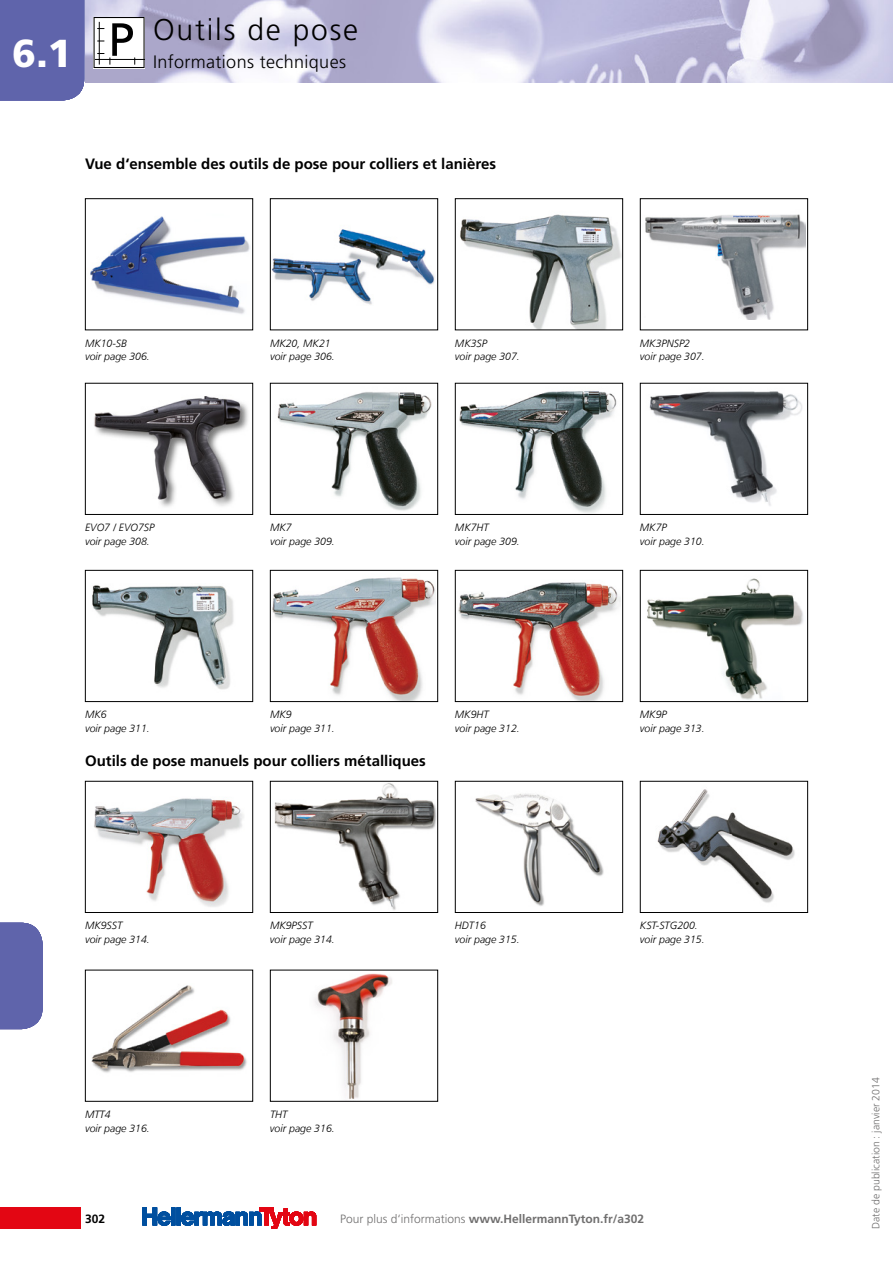
<style>
.page{position:relative;width:893px;height:1263px;background:#fff}
.page>*{position:absolute;margin:0;border:0;box-sizing:border-box;transform-origin:0 0}
.t1{font:900 39px "Frutiger LT";color:#fff}
.t2{font:300 30px "Frutiger LT";letter-spacing:.06em;color:#000}
.t3{font:300 18px "Frutiger LT";letter-spacing:.02em;color:#000}
.t4{font:700 15px "Frutiger LT";color:#000}
.t5{font:700 12px "Frutiger LT";color:#706f6f}
.t6{font:700 12px "Frutiger LT";color:#000}
.t7{font:italic 300 10.5px "Frutiger LT";color:#000}
.t8{font:300 10.5px "Frutiger LT";color:#706f6f}
.s1{font-weight:300}
</style>
<div class="page">
<img style="left:85px;top:0;width:808px;height:82px">
<svg style="left:94px;top:17px;width:51px;height:51px"></svg>
<div style="left:0;top:1208px;width:81px;height:21px;background:#e30613"></div>
<div style="left:171px;top:1208px;width:4px;height:17px;border:1px solid #004f9f"></div>
<div style="left:177px;top:1208px;width:4px;height:17px;border:1px solid #004f9f"></div>
<svg style="left:142px;top:1208px;width:28px;height:18px"></svg>
<svg style="left:181px;top:1208px;width:135px;height:21px"></svg>
<div style="left:0;top:0;width:84px;height:100px;background:#5f64ab"></div>
<div style="left:0;top:923px;width:43px;height:106px;background:#5f64ab"></div>
<img style="left:90px;top:216px;width:160px;height:98px">
<div style="left:85px;top:198px;width:168px;height:132px;border:1px solid #000"></div>
<img style="left:272px;top:229px;width:163px;height:76px">
<div style="left:270px;top:198px;width:168px;height:132px;border:1px solid #000"></div>
<img style="left:460px;top:214px;width:161px;height:114px">
<div style="left:455px;top:198px;width:168px;height:132px;border:1px solid #000"></div>
<img style="left:645px;top:214px;width:161px;height:105px">
<div style="left:640px;top:198px;width:168px;height:132px;border:1px solid #000"></div>
<img style="left:277px;top:392px;width:155px;height:119px">
<div style="left:270px;top:383px;width:168px;height:132px;border:1px solid #000"></div>
<img style="left:459px;top:391px;width:158px;height:122px">
<div style="left:455px;top:383px;width:168px;height:132px;border:1px solid #000"></div>
<img style="left:94px;top:396px;width:154px;height:111px">
<div style="left:85px;top:383px;width:168px;height:132px;border:1px solid #000"></div>
<img style="left:649px;top:391px;width:153px;height:115px">
<div style="left:640px;top:383px;width:168px;height:132px;border:1px solid #000"></div>
<img style="left:92px;top:585px;width:142px;height:105px">
<div style="left:85px;top:570px;width:168px;height:132px;border:1px solid #000"></div>
<img style="left:272px;top:577px;width:164px;height:123px">
<div style="left:270px;top:570px;width:168px;height:132px;border:1px solid #000"></div>
<img style="left:458px;top:582px;width:163px;height:118px">
<div style="left:455px;top:570px;width:168px;height:132px;border:1px solid #000"></div>
<img style="left:647px;top:578px;width:156px;height:122px">
<div style="left:640px;top:570px;width:168px;height:132px;border:1px solid #000"></div>
<img style="left:94px;top:798px;width:150px;height:109px">
<div style="left:85px;top:781px;width:168px;height:132px;border:1px solid #000"></div>
<img style="left:274px;top:783px;width:162px;height:127px">
<div style="left:270px;top:781px;width:168px;height:132px;border:1px solid #000"></div>
<img style="left:475px;top:793px;width:129px;height:113px">
<div style="left:455px;top:781px;width:168px;height:132px;border:1px solid #000"></div>
<img style="left:657px;top:789px;width:138px;height:114px">
<div style="left:640px;top:781px;width:168px;height:132px;border:1px solid #000"></div>
<img style="left:91px;top:985px;width:156px;height:88px">
<div style="left:85px;top:970px;width:168px;height:131px;border:1px solid #000"></div>
<img style="left:315px;top:973px;width:77px;height:126px">
<div style="left:270px;top:970px;width:168px;height:131px;border:1px solid #000"></div>
<h1 class="t1" style="left:12px;top:30px;width:61px">6.1</h1>
<h2 class="t2" style="left:153px;top:12px;width:207px">Outils de pose</h2>
<h3 class="t3" style="left:153px;top:52px;width:194px">Informations techniques</h3>
<h3 class="t4" style="left:85px;top:155px;width:412px">Vue d‘ensemble des outils de pose pour colliers et lanières</h3>
<p class="t7" style="left:85px;top:337px;width:44px">MK10-SB</p>
<p class="t7" style="left:270px;top:337px;width:62px">MK20, MK21</p>
<p class="t7" style="left:455px;top:337px;width:34px">MK3SP</p>
<p class="t7" style="left:640px;top:337px;width:52px">MK3PNSP2</p>
<p class="t7" style="left:85px;top:351px;width:66px">voir page 306.</p>
<p class="t7" style="left:270px;top:351px;width:66px">voir page 306.</p>
<p class="t7" style="left:455px;top:351px;width:66px">voir page 307.</p>
<p class="t7" style="left:640px;top:351px;width:66px">voir page 307.</p>
<p class="t7" style="left:85px;top:521px;width:71px">EVO7 / EVO7SP</p>
<p class="t7" style="left:270px;top:521px;width:23px">MK7</p>
<p class="t7" style="left:455px;top:521px;width:35px">MK7HT</p>
<p class="t7" style="left:640px;top:521px;width:28px">MK7P</p>
<p class="t7" style="left:85px;top:535px;width:66px">voir page 308.</p>
<p class="t7" style="left:270px;top:535px;width:66px">voir page 309.</p>
<p class="t7" style="left:455px;top:535px;width:66px">voir page 309.</p>
<p class="t7" style="left:640px;top:535px;width:66px">voir page 310.</p>
<p class="t7" style="left:85px;top:709px;width:23px">MK6</p>
<p class="t7" style="left:270px;top:709px;width:23px">MK9</p>
<p class="t7" style="left:455px;top:709px;width:35px">MK9HT</p>
<p class="t7" style="left:640px;top:709px;width:28px">MK9P</p>
<p class="t7" style="left:85px;top:722px;width:66px">voir page 311.</p>
<p class="t7" style="left:270px;top:722px;width:66px">voir page 311.</p>
<p class="t7" style="left:455px;top:722px;width:66px">voir page 312.</p>
<p class="t7" style="left:640px;top:722px;width:66px">voir page 313.</p>
<h3 class="t4" style="left:85px;top:752px;width:342px">Outils de pose manuels pour colliers métalliques</h3>
<p class="t7" style="left:85px;top:919px;width:39px">MK9SST</p>
<p class="t7" style="left:270px;top:919px;width:44px">MK9PSST</p>
<p class="t7" style="left:455px;top:919px;width:32px">HDT16</p>
<p class="t7" style="left:640px;top:919px;width:59px">KST-STG200.</p>
<p class="t7" style="left:85px;top:933px;width:66px">voir page 314.</p>
<p class="t7" style="left:270px;top:933px;width:66px">voir page 314.</p>
<p class="t7" style="left:455px;top:933px;width:66px">voir page 315.</p>
<p class="t7" style="left:640px;top:933px;width:66px">voir page 315.</p>
<p class="t7" style="left:85px;top:1108px;width:27px">MTT4</p>
<p class="t7" style="left:270px;top:1108px;width:19px">THT</p>
<p class="t7" style="left:85px;top:1122px;width:66px">voir page 316.</p>
<p class="t7" style="left:270px;top:1122px;width:66px">voir page 316.</p>
<p class="t6" style="left:85px;top:1211px;width:22px">302</p>
<p class="t5" style="left:340px;top:1211px;width:306px"><span class="s1">Pour plus d‘informations</span> www.HellermannTyton.fr/a302</p>
<p class="t8" style="left:870px;top:1229px;width:153px;rotate:-90deg">Date de publication : janvier 2014</p>
</div>
